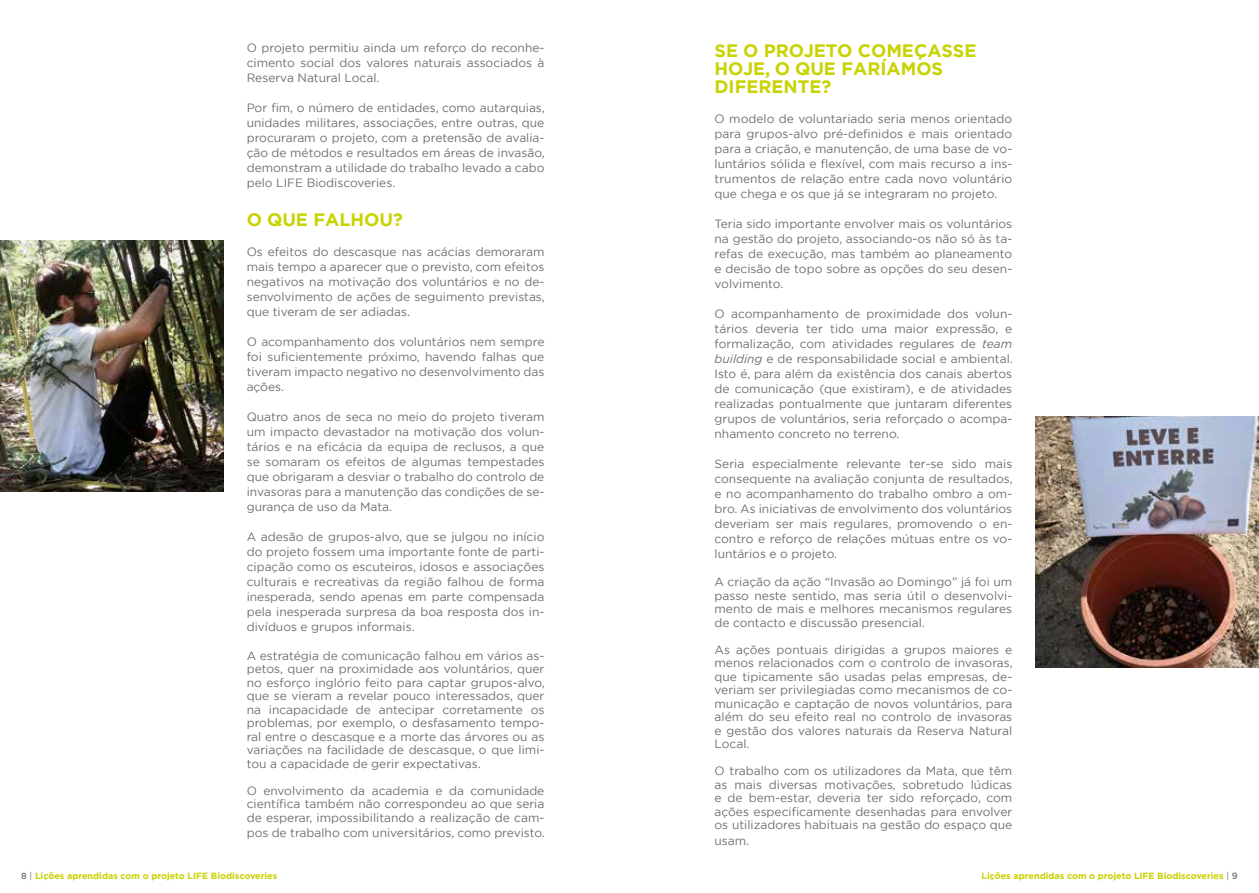
<style>
.page{position:relative;width:1259px;height:893px;background:#fff}
.page>*{position:absolute;margin:0;border:0;box-sizing:border-box;transform-origin:0 0}
.t1{font:700 18px/18px "Gotham";color:#c8d300}
.t2{font:12px/15px "Gotham";color:#706f6f;text-align:justify}
.t3{font:700 9px "Gotham";color:#c8d300}
.s1{font-weight:500;color:#706f6f}
.s2{font-weight:400;color:#706f6f}
.s3{font-style:italic}
</style>
<div class="page">
<img style="left:0;top:241px;width:223px;height:251px">
<img style="left:1035px;top:417px;width:224px;height:251px">
<p class="t2" style="left:247px;top:40px;width:299px">O projeto permitiu ainda um reforço do reconhe&shy;cimento social dos valores naturais associados à Reserva Natural Local.</p>
<p class="t2" style="left:247px;top:100px;width:300px">Por fim, o número de entidades, como autarquias, unidades militares, associações, entre outras, que procuraram o projeto, com a pretensão de avalia&shy;ção de métodos e resultados em áreas de invasão, demonstram a utilidade do trabalho levado a cabo pelo LIFE Biodiscoveries.</p>
<h1 class="t1" style="left:247px;top:211px;width:158px">O QUE FALHOU?</h1>
<p class="t2" style="left:247px;top:244px;width:300px">Os efeitos do descasque nas acácias demoraram mais tempo a aparecer que o previsto, com efeitos negativos na motivação dos voluntários e no de&shy;senvolvimento de ações de seguimento previstas, que tiveram de ser adiadas.</p>
<p class="t2" style="left:247px;top:334px;width:299px">O acompanhamento dos voluntários nem sempre foi suficientemente próximo, havendo falhas que tiveram impacto negativo no desenvolvimento das ações.</p>
<p class="t2" style="left:247px;top:409px;width:299px">Quatro anos de seca no meio do projeto tiveram um impacto devastador na motivação dos volun&shy;tários e na eficácia da equipa de reclusos, a que se somaram os efeitos de algumas tempestades que obrigaram a desviar o trabalho do controlo de invasoras para a manutenção das condições de se&shy;gurança de uso da Mata.</p>
<p class="t2" style="left:247px;top:529px;width:299px">A adesão de grupos-alvo, que se julgou no início do projeto fossem uma importante fonte de parti&shy;cipação como os escuteiros, idosos e associações culturais e recreativas da região falhou de forma inesperada, sendo apenas em parte compensada pela inesperada surpresa da boa resposta dos in&shy;divíduos e grupos informais.</p>
<p class="t2" style="left:247px;top:648px;width:300px;line-height:13.5px">A estratégia de comunicação falhou em vários as&shy;petos, quer na proximidade aos voluntários, quer no esforço inglório feito para captar grupos-alvo, que se vieram a revelar pouco interessados, quer na incapacidade de antecipar corretamente os problemas, por exemplo, o desfasamento tempo&shy;ral entre o descasque e a morte das árvores ou as variações na facilidade de descasque, o que limi&shy;tou a capacidade de gerir expectativas.</p>
<p class="t2" style="left:247px;top:783px;width:299px;line-height:13.5px">O envolvimento da academia e da comunidade científica também não correspondeu ao que seria de esperar, impossibilitando a realização de cam-</p>
<p class="t2" style="left:247px;top:825px;width:300px">pos de trabalho com universitários, como previsto.</p>
<p class="t3" style="left:21px;top:870px;width:257px"><span class="s1">8</span> <span class="s2">|</span> Lições aprendidas com o projeto LIFE Biodiscoveries</p>
<h1 class="t1" style="left:714px;top:41px;width:263px">SE O PROJETO COMEÇASSE<br>HOJE, O QUE FARÍAMOS<br>DIFERENTE?</h1>
<p class="t2" style="left:714px;top:111px;width:299px">O modelo de voluntariado seria menos orientado para grupos-alvo pré-definidos e mais orientado para a criação, e manutenção, de uma base de vo&shy;luntários sólida e flexível, com mais recurso a ins&shy;trumentos de relação entre cada novo voluntário que chega e os que já se integraram no projeto.</p>
<p class="t2" style="left:714px;top:216px;width:299px">Teria sido importante envolver mais os voluntários na gestão do projeto, associando-os não só às ta&shy;refas de execução, mas também ao planeamento e decisão de topo sobre as opções do seu desen&shy;volvimento.</p>
<p class="t2" style="left:714px;top:306px;width:300px">O acompanhamento de proximidade dos volun&shy;tários deveria ter tido uma maior expressão, e formalização, com atividades regulares de <span class="s3">team building</span> e de responsabilidade social e ambiental.<br>Isto é, para além da existência dos canais abertos de comunicação (que existiram), e de atividades realizadas pontualmente que juntaram diferentes grupos de voluntários, seria reforçado o acompa&shy;nhamento concreto no terreno.</p>
<p class="t2" style="left:714px;top:456px;width:300px">Seria especialmente relevante ter-se sido mais consequente na avaliação conjunta de resultados, e no acompanhamento do trabalho ombro a om&shy;bro. As iniciativas de envolvimento dos voluntários deveriam ser mais regulares, promovendo o en&shy;contro e reforço de relações mútuas entre os vo&shy;luntários e o projeto.</p>
<p class="t2" style="left:714px;top:575px;width:299px;line-height:13.5px">A criação da ação “Invasão ao Domingo” já foi um passo neste sentido, mas seria útil o desenvolvi&shy;mento de mais e melhores mecanismos regulares de contacto e discussão presencial.</p>
<p class="t2" style="left:714px;top:643px;width:300px;line-height:13.5px">As ações pontuais dirigidas a grupos maiores e menos relacionados com o controlo de invasoras, que tipicamente são usadas pelas empresas, de&shy;veriam ser privilegiadas como mecanismos de co&shy;municação e captação de novos voluntários, para além do seu efeito real no controlo de invasoras e gestão dos valores naturais da Reserva Natural Local.</p>
<p class="t2" style="left:714px;top:764px;width:299px;line-height:13.5px">O trabalho com os utilizadores da Mata, que têm as mais diversas motivações, sobretudo lúdicas e de bem-estar, deveria ter sido reforçado, com ações especificamente desenhadas para envolver os utilizadores habituais na gestão do espaço que</p>
<p class="t2" style="left:714px;top:832px;width:36px">usam.</p>
<p class="t3" style="left:981px;top:870px;width:258px">Lições aprendidas com o projeto LIFE Biodiscoveries <span class="s2">|</span> <span class="s1">9</span></p>
</div>
